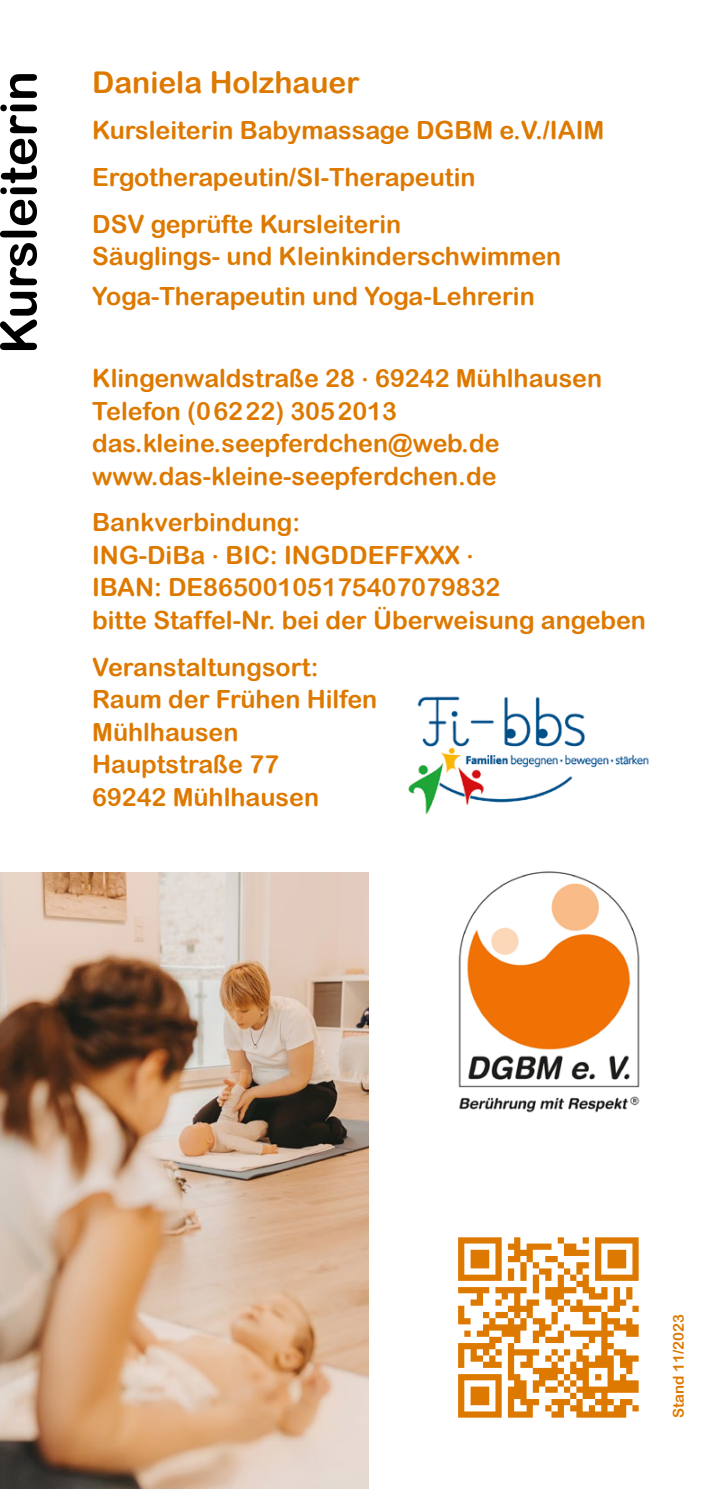
<style>
.page{position:relative;width:709px;height:1489px;background:#fff}
.page>*{position:absolute;margin:0;border:0;box-sizing:border-box;transform-origin:0 0}
.t1{font:50px "Arial Rounded MT Bold";color:#000}
.t2{font:30px "Arial Rounded MT Bold";color:#de7900}
.t3{font:25px/32.5px "Arial Rounded MT Bold";color:#de7900}
.t4{font:15px "Arial Rounded MT Bold";color:#de7900}
</style>
<div class="page">
<img style="left:458px;top:1237px;width:181px;height:181px">
<img style="left:0;top:872px;width:369px;height:616px">
<img style="left:458px;top:871px;width:182px;height:242px">
<img style="left:408px;top:696px;width:241px;height:119px">
<h1 class="t1" style="left:-11px;top:354px;width:284px;rotate:-90deg">Kursleiterin</h1>
<p class="t2" style="left:92px;top:64px;width:269px">Daniela Holzhauer</p>
<p class="t3" style="left:92px;top:107px;width:513px;line-height:46.8px">Kursleiterin Babymassage DGBM e.V./IAIM<br>Ergotherapeutin/SI-Therapeutin<br>DSV geprüfte Kursleiterin</p>
<p class="t3" style="left:92px;top:236px;width:470px;line-height:39.5px">Säuglings- und Kleinkinderschwimmen<br>Yoga-Therapeutin und Yoga-Lehrerin</p>
<p class="t3" style="left:92px;top:361px;width:511px">Klingenwaldstraße 28 . 69242 Mühlhausen Telefon (06222) 3052013 das.kleine.seepferdchen@web.de www.das-kleine-seepferdchen.de</p>
<p class="t3" style="left:92px;top:506px;width:555px">Bankverbindung:<br>ING-DiBa . BIC: INGDDEFFXXX .<br>IBAN: DE86500105175407079832<br>bitte Staffel-Nr. bei der Überweisung angeben</p>
<p class="t3" style="left:92px;top:650px;width:287px">Veranstaltungsort:<br>Raum der Frühen Hilfen<br>Mühlhausen<br>Hauptstraße 77<br>69242 Mühlhausen</p>
<p class="t4" style="left:669px;top:1417px;width:106px;rotate:-90deg">Stand 11/2023</p>
</div>
